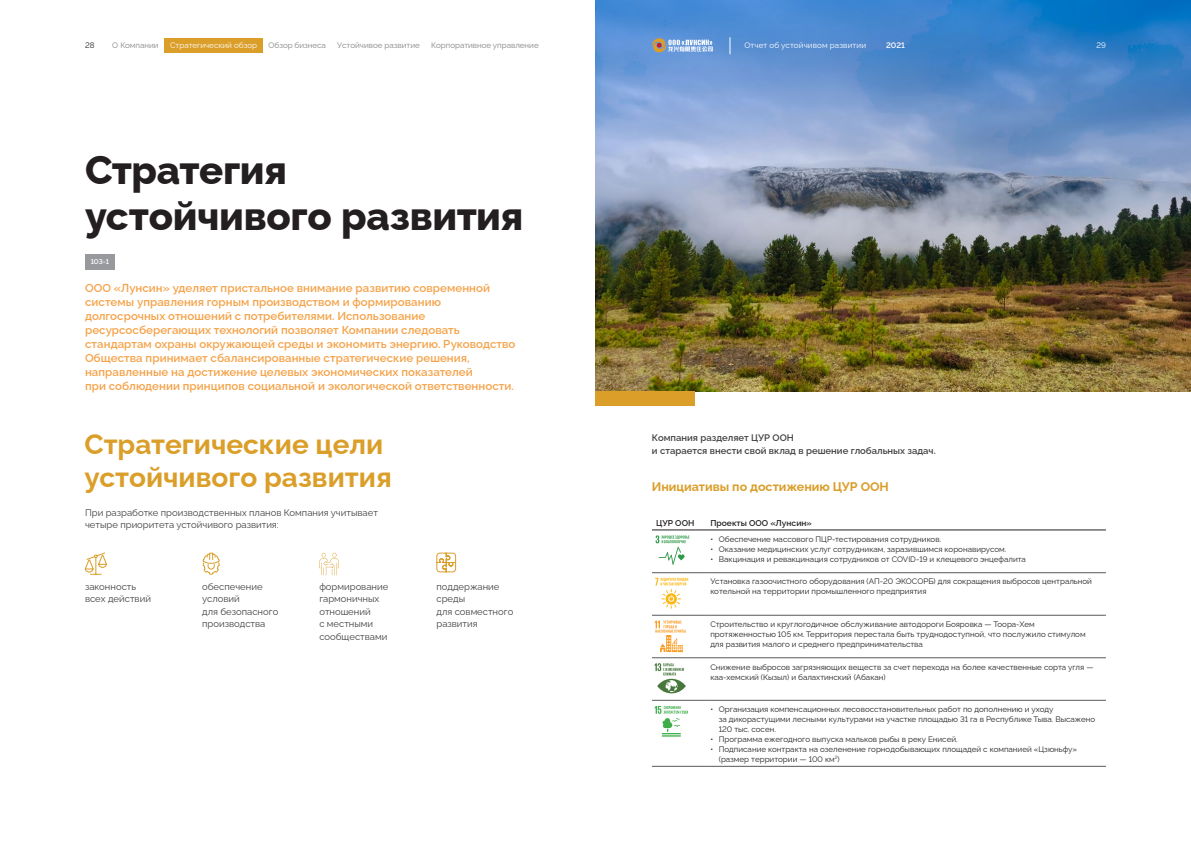
<style>
.page{position:relative;width:1191px;height:842px;background:#fff}
.page>*{position:absolute;margin:0;border:0;box-sizing:border-box;transform-origin:0 0}
.t1{font:800 40px/46px "Raleway";letter-spacing:-.01em;color:#231f20}
.t2{font:700 28px/33px "Raleway";color:#da9e29}
.t3{font:700 12.5px "Raleway";color:#da9e29}
.t4{font:600 11.5px/14px "Raleway";letter-spacing:.005em;color:#f5a248}
.t5{font:9.5px/12.4px "Raleway";color:#414042}
.t6{font:600 9.5px/12.4px "Raleway";color:#414042}
.t7{font:600 8.5px "Raleway";color:#231f20}
.t8{font:8px/10px "Raleway";color:#231f20}
.t9{font:8px "Raleway";color:#808285}
.t10{font:8px "Raleway";letter-spacing:.005em;color:#fff}
.t11{font:600 8px "Raleway";color:#fff}
.t12{font:600 7px "Raleway";color:#fff}
</style>
<div class="page">
<hr style="left:652px;top:572px;width:54px;height:1px;background:#58595b">
<hr style="left:706px;top:572px;width:400px;height:1px;background:#58595b">
<hr style="left:652px;top:615px;width:54px;height:1px;background:#58595b">
<hr style="left:706px;top:615px;width:400px;height:1px;background:#58595b">
<hr style="left:652px;top:657px;width:54px;height:1px;background:#58595b">
<hr style="left:706px;top:657px;width:400px;height:1px;background:#58595b">
<hr style="left:652px;top:700px;width:54px;height:1px;background:#58595b">
<hr style="left:706px;top:700px;width:400px;height:1px;background:#58595b">
<hr style="left:652px;top:766px;width:54px;height:1px;background:#58595b">
<hr style="left:706px;top:766px;width:400px;height:1px;background:#58595b">
<hr style="left:652px;top:529px;width:54px;height:1px;background:#231f20">
<hr style="left:706px;top:529px;width:400px;height:1px;background:#231f20">
<svg style="left:655px;top:535px;width:34px;height:30px"></svg>
<svg style="left:655px;top:578px;width:33px;height:31px"></svg>
<svg style="left:654px;top:620px;width:31px;height:32px"></svg>
<svg style="left:654px;top:663px;width:32px;height:30px"></svg>
<svg style="left:654px;top:706px;width:34px;height:31px"></svg>
<svg style="left:202px;top:552px;width:18px;height:23px"></svg>
<svg style="left:436px;top:552px;width:20px;height:21px"></svg>
<svg style="left:85px;top:552px;width:22px;height:23px"></svg>
<svg style="left:319px;top:553px;width:20px;height:22px"></svg>
<img style="left:595px;top:0;width:596px;height:392px">
<div style="left:595px;top:392px;width:99px;height:14px;background:#da9e29"></div>
<div style="left:85px;top:254px;width:30px;height:15px;background:#97999c"></div>
<svg style="left:729px;top:37px;width:1px;height:17px"></svg>
<svg style="left:652px;top:37px;width:61px;height:16px"></svg>
<div style="left:164px;top:38px;width:99px;height:14px;background:#da9e29"></div>
<p class="t8" style="left:85px;top:39px;width:11px">28</p>
<p class="t9" style="left:112px;top:38px;width:48px">О Компании</p>
<p class="t10" style="left:170px;top:38px;width:88px">Стратегический обзор</p>
<p class="t9" style="left:268px;top:38px;width:59px">Обзор бизнеса</p>
<p class="t9" style="left:337px;top:38px;width:84px">Устойчивое развитие</p>
<p class="t9" style="left:431px;top:38px;width:109px">Корпоративное управление</p>
<p class="t10" style="left:744px;top:38px;width:123px">Отчет об устойчивом развитии</p>
<p class="t11" style="left:886px;top:38px;width:20px">2021</p>
<p class="t10" style="left:1096px;top:38px;width:11px">29</p>
<h1 class="t1" style="left:85px;top:142px;width:440px">Стратегия устойчивого развития</h1>
<p class="t12" style="left:91px;top:256px;width:20px">103-1</p>
<p class="t4" style="left:85px;top:280px;width:432px">ООО «Лунсин» уделяет пристальное внимание развитию современной системы управления горным производством и формированию долгосрочных отношений с потребителями. Использование ресурсосберегающих технологий позволяет Компании следовать стандартам охраны окружающей среды и экономить энергию. Руководство Общества принимает сбалансированные стратегические решения, направленные на достижение целевых экономических показателей<br>при соблюдении принципов социальной и экологической ответственности.</p>
<h2 class="t2" style="left:84px;top:424px;width:309px">Стратегические цели устойчивого развития</h2>
<p class="t5" style="left:85px;top:505px;width:294px">При разработке производственных планов Компания учитывает четыре приоритета устойчивого развития:</p>
<p class="t5" style="left:85px;top:579px;width:67px">законность всех действий</p>
<p class="t5" style="left:202px;top:579px;width:78px">обеспечение условий<br>для безопасного производства</p>
<p class="t5" style="left:319px;top:579px;width:70px">формирование гармоничных отношений<br>с местными сообществами</p>
<p class="t5" style="left:436px;top:579px;width:78px">поддержание среды<br>для совместного развития</p>
<p class="t6" style="left:652px;top:430px;width:285px">Компания разделяет ЦУР ООН<br>и старается внести свой вклад в решение глобальных задач.</p>
<h3 class="t3" style="left:652px;top:476px;width:238px">Инициативы по достижению ЦУР ООН</h3>
<p class="t7" style="left:656px;top:516px;width:40px">ЦУР ООН</p>
<p class="t7" style="left:710px;top:516px;width:103px">Проекты ООО «Лунсин»</p>
<p class="t8" style="left:710px;top:533px;width:232px">• Обеспечение массового ПЦР-тестирования сотрудников.</p>
<p class="t8" style="left:710px;top:543px;width:297px">• Оказание медицинских услуг сотрудникам, заразившимся коронавирусом.</p>
<p class="t8" style="left:710px;top:553px;width:317px">• Вакцинация и ревакцинация сотрудников от COVID-19 и клещевого энцефалита</p>
<p class="t8" style="left:710px;top:576px;width:383px">Установка газоочистного оборудования (АП-20 ЭКОСОРБ) для сокращения выбросов центральной котельной на территории промышленного предприятия</p>
<p class="t8" style="left:710px;top:618px;width:377px">Строительство и круглогодичное обслуживание автодороги Бояровка — Тоора-Хем протяженностью 105 км. Территория перестала быть труднодоступной, что послужило стимулом для развития малого и среднего предпринимательства</p>
<p class="t8" style="left:710px;top:661px;width:385px">Снижение выбросов загрязняющих веществ за счет перехода на более качественные сорта угля — каа-хемский (Кызыл) и балахтинский (Абакан)</p>
<p class="t8" style="left:719px;top:703px;width:378px;text-indent:-9px">• Организация компенсационных лесовосстановительных работ по дополнению и уходу<br>за дикорастущими лесными культурами на участке площадью 31 га в Республике Тыва. Высажено<br>120 тыс. сосен.</p>
<p class="t8" style="left:710px;top:733px;width:249px">• Программа ежегодного выпуска мальков рыбы в реку Енисей.</p>
<p class="t8" style="left:719px;top:743px;width:360px;text-indent:-9px">• Подписание контракта на озеленение горнодобывающих площадей с компанией «Цзюньфу» (размер территории — 100 км<sup>2</sup>)</p>
</div>
